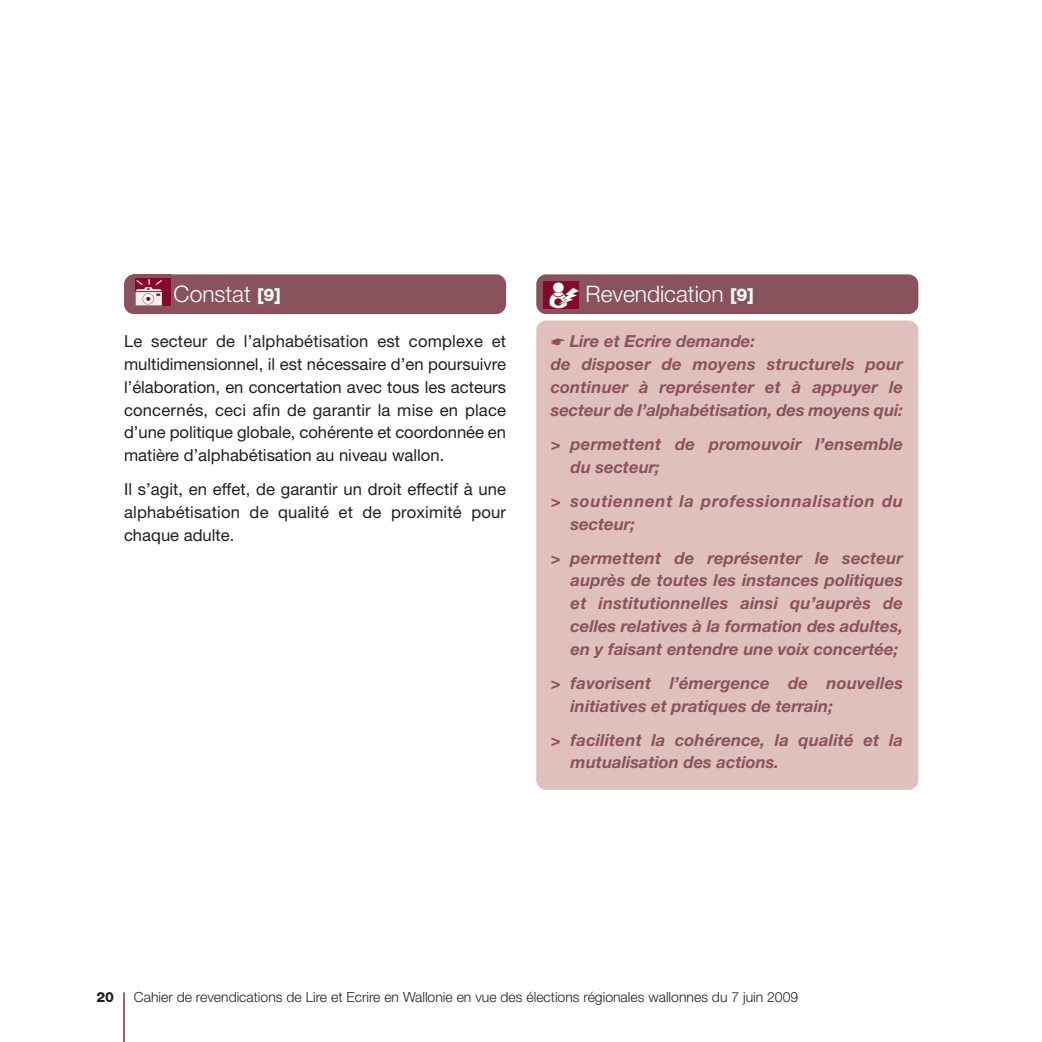
<style>
.page{position:relative;width:1042px;height:1042px;background:#fff}
.page>*{position:absolute;margin:0;border:0;box-sizing:border-box;transform-origin:0 0}
.t1{font:300 22.75px "Helvetica Neue LT Std";color:#fff}
.t2{font:italic 700 16.62px/22.8px "Helvetica Neue LT Std";letter-spacing:.01em;color:#8a525c}
.t3{font:16.62px/22.8px "Helvetica Neue LT Std";color:#231f20;text-align:justify}
.t4{font:italic 700 16.62px/22.8px "Helvetica Neue LT Std";letter-spacing:.04em;color:#8a525c}
.t5{font:300 14px "Helvetica Neue LT Std";color:#231f20}
.t6{font:800 14px "Helvetica Neue LT Std";color:#231f20}
.s1{font-weight:800;font-size:17.5px}
</style>
<div class="page">
<div style="left:536px;top:320px;width:382px;height:470px;background:#e0c0bd;border-radius:10px"></div>
<div style="left:536px;top:274px;width:382px;height:40px;background:#8a525c;border-radius:10px"></div>
<img style="left:543px;top:281px;width:35px;height:28px">
<div style="left:124px;top:274px;width:382px;height:40px;background:#8a525c;border-radius:10px"></div>
<svg style="left:135px;top:278px;width:36px;height:28px"></svg>
<img style="left:136px;top:278px;width:35px;height:27px">
<hr style="left:123px;top:992px;width:2px;height:50px;background:#8a525c">
<h1 class="t1" style="left:174px;top:286px;width:109px">Constat <span class="s1">[9]</span></h1>
<p class="t3" style="left:124px;top:332px;width:383px">Le secteur de l’alphabétisation est complexe et multi dimensionnel, il est nécessaire d’en poursuivre l’élaboration, en concertation avec tous les acteurs concernés, ceci afin de garantir la mise en place d’une politique globale, cohérente et coordonnée en matière d’alphabétisation au niveau wallon.</p>
<p class="t3" style="left:124px;top:480px;width:383px">Il s’agit, en effet, de garantir un droit effectif à une alphabétisation de qualité et de proximité pour chaque adulte.</p>
<h1 class="t1" style="left:585px;top:286px;width:170px">Revendication <span class="s1">[9]</span></h1>
<p class="t2" style="left:551px;top:332px;width:354px">☛ Lire et Ecrire demande:<br>de disposer de moyens structurels pour continuer à représenter et à appuyer le secteur de l’alphabétisation, des moyens qui:</p>
<p class="t2" style="left:570px;top:434px;width:334px;text-indent:-20px">&gt; permettent de promouvoir l’ensemble du secteur;</p>
<p class="t4" style="left:570px;top:491px;width:334px;text-indent:-20px">&gt; soutiennent la professionnalisation du secteur;</p>
<p class="t2" style="left:570px;top:548px;width:334px;text-align:justify;text-indent:-20px">&gt; permettent de représenter le secteur auprès de toutes les instances politiques et institutionnelles ainsi qu’auprès de celles relatives à la formation des adultes, en y faisant entendre une voix concertée;</p>
<p class="t2" style="left:570px;top:673px;width:334px;text-indent:-20px">&gt; favorisent l’émergence de nouvelles initiatives et pratiques de terrain;</p>
<p class="t2" style="left:570px;top:730px;width:334px;text-indent:-20px">&gt; facilitent la cohérence, la qualité et la mutualisation des actions.</p>
<p class="t6" style="left:96px;top:992px;width:19px">20</p>
<p class="t5" style="left:134px;top:992px;width:666px">Cahier de revendications de Lire et Ecrire en Wallonie en vue des élections régionales wallonnes du 7 juin 2009</p>
</div>
